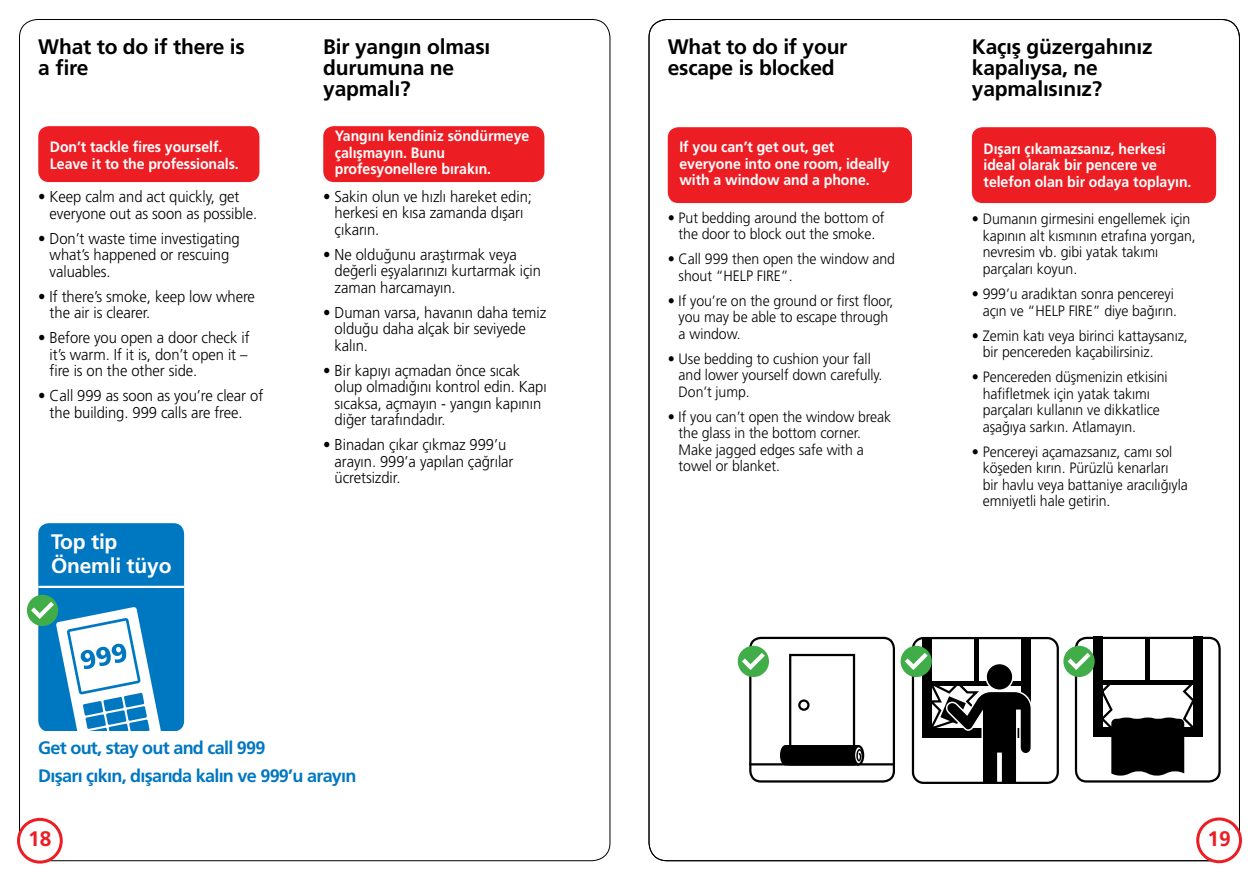
<style>
.page{position:relative;width:1259px;height:893px;background:#fff}
.page>*{position:absolute;margin:0;border:0;box-sizing:border-box;transform-origin:0 0}
.t1{font:700 21px/21px "Frutiger CE";letter-spacing:-.01em;color:#000}
.t2{font:700 21px/21px "Frutiger";letter-spacing:-.01em;color:#000}
.t3{font:700 21px "Frutiger CE";letter-spacing:-.01em;color:#fff}
.t4{font:700 21px "Frutiger";letter-spacing:-.01em;color:#fff}
.t5{font:700 21px "Frutiger";color:#ed1d24}
.t6{font:700 18px "Frutiger CE";letter-spacing:-.04em;color:#0077c1}
.t7{font:700 18px "Frutiger";letter-spacing:-.04em;color:#0077c1}
.t8{font:300 15.75px/16.5px "Frutiger CE";letter-spacing:-.005em;color:#000;scale:.94 1}
.t9{font:300 15px/16.5px "Frutiger CE";letter-spacing:-.005em;color:#000;scale:.94 1}
.t10{font:700 15px/16.5px "Frutiger CE";letter-spacing:-.005em;color:#fff;scale:.94 1}
.t11{font:700 15px/16.5px "Frutiger";letter-spacing:-.005em;color:#fff;scale:.94 1}
</style>
<div class="page">
<div style="left:38px;top:126px;width:221px;height:56px;background:#ed1d24;border-radius:11px"></div>
<div style="left:38px;top:523px;width:146px;height:208px;background:#0077c1;border-radius:11px"></div>
<hr style="left:38px;top:586px;width:146px;height:2px;background:#fff">
<div style="left:27px;top:595px;width:31px;height:31px;background:#41ad49;border-radius:50%"></div>
<svg style="left:31px;top:602px;width:130px;height:129px"></svg>
<div style="left:668px;top:127px;width:244px;height:76px;background:#ed1d24;border-radius:11px"></div>
<div style="left:749px;top:637px;width:146px;height:146px;border:2px solid #000;border-radius:11px"></div>
<div style="left:738px;top:646px;width:31px;height:31px;background:#41ad49;border-radius:50%"></div>
<svg style="left:742px;top:653px;width:23px;height:17px"></svg>
<hr style="left:749px;top:763px;width:145px;height:2px;background:#000">
<div style="left:789px;top:654px;width:66px;height:111px;border:2px solid #000"></div>
<div style="left:798px;top:699px;width:11px;height:12px;border:2px solid #000;border-radius:50%"></div>
<svg style="left:779px;top:744px;width:85px;height:22px"></svg>
<div style="left:1075px;top:637px;width:145px;height:146px;border:2px solid #000;border-radius:11px"></div>
<div style="left:1193px;top:637px;width:9px;height:100px;background:#000"></div>
<div style="left:1093px;top:637px;width:9px;height:100px;background:#000"></div>
<div style="left:1145px;top:637px;width:5px;height:45px;background:#000"></div>
<svg style="left:1102px;top:679px;width:91px;height:97px"></svg>
<div style="left:1063px;top:646px;width:31px;height:31px;background:#41ad49;border-radius:50%"></div>
<svg style="left:1067px;top:653px;width:23px;height:17px"></svg>
<div style="left:922px;top:638px;width:9px;height:100px;background:#000"></div>
<hr style="left:974px;top:638px;width:4px;height:45px;background:#000">
<div style="left:1021px;top:638px;width:9px;height:100px;background:#000"></div>
<div style="left:912px;top:637px;width:147px;height:147px;border:2px solid #000;border-radius:11px"></div>
<div style="left:900px;top:646px;width:32px;height:31px;background:#41ad49;border-radius:50%"></div>
<svg style="left:904px;top:653px;width:128px;height:130px"></svg>
<div style="left:17px;top:818px;width:46px;height:46px;border:3px solid #ed1d24;border-radius:50%"></div>
<div style="left:1196px;top:817px;width:46px;height:46px;border:3px solid #ed1d24;border-radius:50%"></div>
<div style="left:323px;top:126px;width:221px;height:56px;background:#ed1d24;border-radius:11px"></div>
<div style="left:972px;top:127px;width:244px;height:76px;background:#ed1d24;border-radius:11px"></div>
<h1 class="t2" style="left:38px;top:36px;width:208px">What to do if there is a fire</h1>
<p class="t11" style="left:50px;top:138px;width:202px">Don’t tackle fires yourself.<br>Leave it to the professionals.</p>
<p class="t8" style="left:50px;top:188px;width:222px;text-indent:-11px">• Keep calm and act quickly, get everyone out as soon as possible.</p>
<p class="t8" style="left:50px;top:230px;width:204px;text-indent:-11px">• Don’t waste time investigating what’s happened or rescuing valuables.</p>
<p class="t8" style="left:50px;top:288px;width:220px;text-indent:-11px">• If there’s smoke, keep low where the air is clearer.</p>
<p class="t8" style="left:50px;top:329px;width:214px;text-indent:-11px">• Before you open a door check if it’s warm. If it is, don’t open it – fire is on the other side.</p>
<p class="t8" style="left:38px;top:387px;width:241px;text-align:center">• Call 999 as soon as you’re clear of the building. 999 calls are free.</p>
<h1 class="t4" style="left:51px;top:529px;width:68px">Top tip</h1>
<h1 class="t3" style="left:51px;top:553px;width:122px">Önemli tüyo</h1>
<h1 class="t1" style="left:323px;top:36px;width:169px">Bir yangın olması durumuna ne yapmalı?</h1>
<p class="t10" style="left:335px;top:128px;width:208px">Yangını kendiniz söndürmeye çalışmayın. Bunu profesyonellere bırakın.</p>
<p class="t8" style="left:335px;top:188px;width:211px;text-indent:-11px">• Sakin olun ve hızlı hareket edin; herkesi en kısa zamanda dışarı çıkarın.</p>
<p class="t8" style="left:335px;top:246px;width:221px;text-indent:-11px">• Ne olduğunu araştırmak veya değerli eşyalarınızı kurtarmak için zaman harcamayın.</p>
<p class="t8" style="left:335px;top:304px;width:227px;text-indent:-11px">• Duman varsa, havanın daha temiz olduğu daha alçak bir seviyede kalın.</p>
<p class="t8" style="left:335px;top:362px;width:227px;text-indent:-11px">• Bir kapıyı açmadan önce sıcak olup olmadığını kontrol edin. Kapı sıcaksa, açmayın - yangın kapının diğer tarafındadır.</p>
<p class="t8" style="left:335px;top:436px;width:192px;text-indent:-11px">• Binadan çıkar çıkmaz 999’u arayın. 999’a yapılan çağrılar ücretsizdir.</p>
<p class="t7" style="left:38px;top:737px;width:229px">Get out, stay out and call 999</p>
<p class="t6" style="left:38px;top:764px;width:320px">Dışarı çıkın, dışarıda kalın ve 999’u arayın</p>
<h1 class="t2" style="left:668px;top:36px;width:181px">What to do if your escape is blocked</h1>
<p class="t11" style="left:679px;top:139px;width:225px">If you can’t get out, get everyone into one room, ideally with a window and a phone.</p>
<p class="t9" style="left:668px;top:209px;width:232px;text-align:center">• Put bedding around the bottom of the door to block out the smoke.</p>
<p class="t9" style="left:678px;top:251px;width:232px;text-indent:-11px">• Call 999 then open the window and shout “HELP FIRE”.</p>
<p class="t9" style="left:678px;top:292px;width:230px;text-indent:-11px">• If you’re on the ground or first floor, you may be able to escape through a window.</p>
<p class="t9" style="left:678px;top:350px;width:218px;text-indent:-11px">• Use bedding to cushion your fall and lower yourself down carefully.<br>Don’t jump.</p>
<p class="t9" style="left:678px;top:408px;width:228px;text-indent:-11px">• If you can’t open the window break the glass in the bottom corner.<br>Make jagged edges safe with a towel or blanket.</p>
<h1 class="t1" style="left:972px;top:36px;width:182px">Kaçış güzergahınız kapalıysa, ne yapmalısınız?</h1>
<p class="t10" style="left:983px;top:140px;width:223px">Dışarı çıkamazsanız, herkesi ideal olarak bir pencere ve telefon olan bir odaya toplayın.</p>
<p class="t9" style="left:982px;top:211px;width:228px;text-indent:-11px">• Dumanın girmesini engellemek için kapının alt kısmının etrafına yorgan, nevresim vb. gibi yatak takımı parçaları koyun.</p>
<p class="t9" style="left:972px;top:285px;width:220px;text-align:right">• 999’u aradıktan sonra pencereyi açın ve “HELP FIRE” diye bağırın.</p>
<p class="t9" style="left:982px;top:327px;width:220px;text-indent:-11px">• Zemin katı veya birinci kattaysanız, bir pencereden kaçabilirsiniz.</p>
<p class="t9" style="left:982px;top:368px;width:198px;text-indent:-11px">• Pencereden düşmenizin etkisini hafifletmek için yatak takımı parçaları kullanın ve dikkatlice aşağıya sarkın. Atlamayın.</p>
<p class="t9" style="left:982px;top:443px;width:220px;text-indent:-11px">• Pencereyi açamazsanız, camı sol köşeden kırın. Pürüzlü kenarları bir havlu veya battaniye aracılığıyla emniyetli hale getirin.</p>
<h1 class="t5" style="left:28px;top:827px;width:25px">18</h1>
<h1 class="t5" style="left:1207px;top:826px;width:25px">19</h1>
</div>
